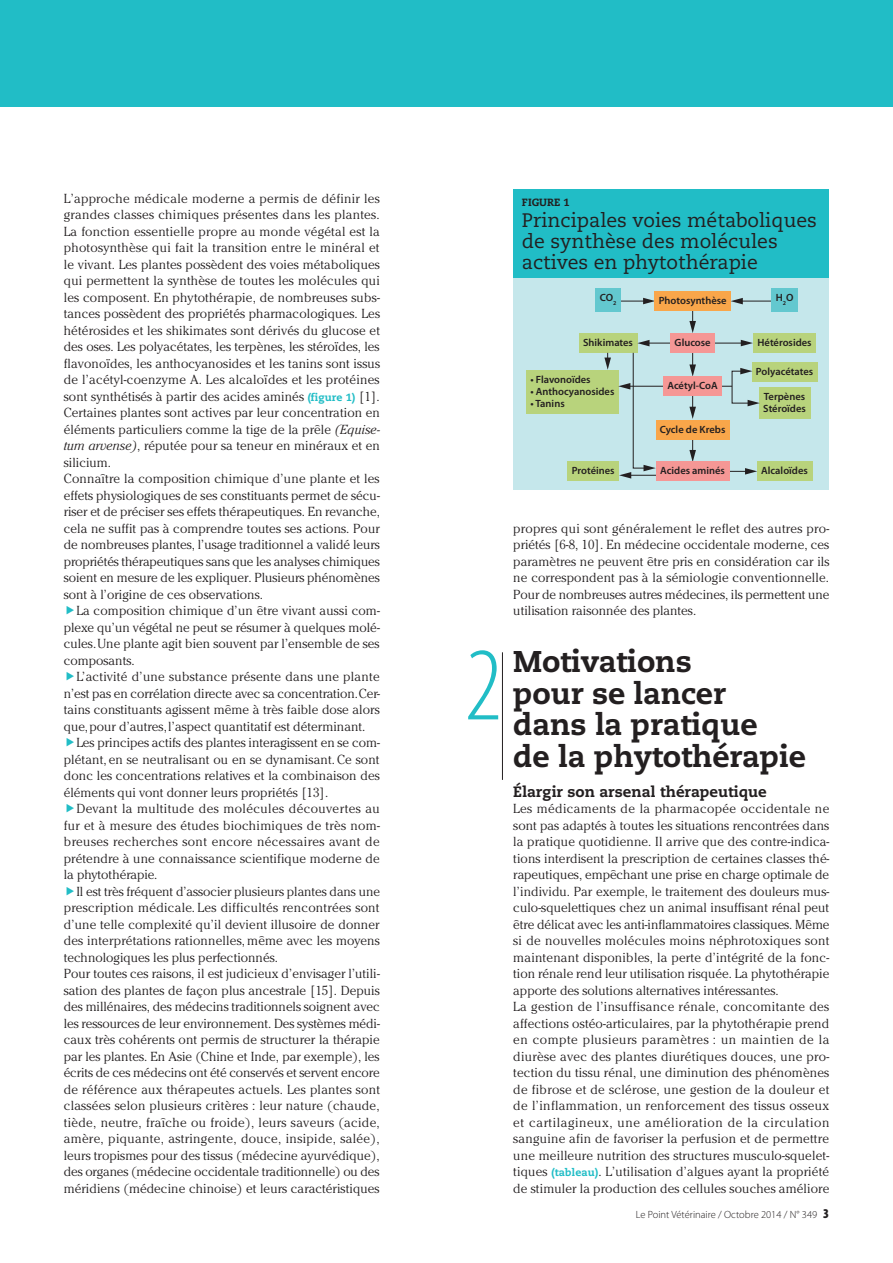
<style>
.page{position:relative;width:893px;height:1263px;background:#fff}
.page>*{position:absolute;margin:0;border:0;box-sizing:border-box;transform-origin:0 0}
.t1{font:300 condensed 105px "Myriad Pro";color:#21bdc6}
.t2{font:800 30px/31.5px "Caecilia";letter-spacing:-.005em;color:#231f20}
.t3{font:19.5px/21px "Caecilia";color:#231f20}
.t4{font:800 15px "Caecilia";letter-spacing:.005em;color:#231f20}
.t5{font:300 13.05px/16.5px "Cheltenham";letter-spacing:.005em;color:#231f20;text-align:justify}
.t6{font:600 10.5px/12px "Myriad Pro";color:#231f20}
.t7{font:300 10.5px "Myriad Pro";color:#231f20}
.t8{font:800 10.5px "Caecilia";color:#231f20}
.s1{font-family:"Caecilia";font-weight:800;font-size:10.5px;color:#21bdc6}
.s2{font-style:italic}
.s3{font-weight:900;font-stretch:condensed;font-size:13.5px}
</style>
<div class="page">
<hr style="left:502px;top:652px;width:1px;height:128px;background:#231f20">
<div style="left:0;top:0;width:893px;height:106px;background:#21bdc6"></div>
<div style="left:513px;top:190px;width:316px;height:88px;background:#21bdc6"></div>
<div style="left:513px;top:278px;width:316px;height:212px;background:#c5e7eb"></div>
<svg style="left:526px;top:288px;width:291px;height:193px"></svg>
<p class="t5" style="left:64px;top:190px;width:318px;text-align:left">L’approche médicale moderne a permis de définir les grandes classes chimiques présentes dans les plantes.<br>La fonction essentielle propre au monde végétal est la photosynthèse qui fait la transition entre le minéral et le vivant. Les plantes possèdent des voies métaboliques qui permettent la synthèse de toutes les molécules qui les composent. En phytothérapie, de nombreuses subs&shy;tances possèdent des propriétés pharmacologiques. Les hétérosides et les shikimates sont dérivés du glucose et des oses. Les polyacétates, les terpènes, les stéroïdes, les flavonoïdes, les anthocyanosides et les tanins sont issus de l’acétyl-coenzyme A. Les alcaloïdes et les protéines sont synthétisés à partir des acides aminés <span class="s1">(figure 1)</span> [1].<br>Certaines plantes sont actives par leur concentration en éléments particuliers comme la tige de la prêle <span class="s2">(Equise&shy;tum arvense)</span>, réputée pour sa teneur en minéraux et en silicium.<br>Connaître la composition chimique d’une plante et les effets physiologiques de ses constituants permet de sécu&shy;riser et de préciser ses effets thérapeutiques. En revanche, cela ne suffit pas à comprendre toutes ses actions. Pour de nombreuses plantes, l’usage traditionnel a validé leurs propriétés thérapeutiques sans que les analyses chimiques soient en mesure de les expliquer. Plusieurs phénomènes sont à l’origine de ces observations.</p>
<p class="t5" style="left:64px;top:602px;width:318px;text-indent:13px">La composition chimique d’un être vivant aussi com&shy;plexe qu’un végétal ne peut se résumer à quelques molé&shy;cules. Une plante agit bien souvent par l’ensemble de ses composants.</p>
<p class="t5" style="left:64px;top:668px;width:318px;text-indent:13px">L’activité d’une substance présente dans une plante n’est pas en corrélation directe avec sa concentration. Cer&shy;tains constituants agissent même à très faible dose alors que, pour d’autres, l’aspect quantitatif est déterminant.</p>
<p class="t5" style="left:64px;top:734px;width:318px;text-indent:13px">Les principes actifs des plantes interagissent en se com&shy;plétant, en se neutralisant ou en se dynamisant. Ce sont donc les concentrations relatives et la combinaison des éléments qui vont donner leurs propriétés [13].</p>
<p class="t5" style="left:64px;top:800px;width:318px;text-indent:13px">Devant la multitude des molécules découvertes au fur et à mesure des études biochimiques de très nom&shy;breuses recherches sont encore nécessaires avant de prétendre à une connaissance scientifique moderne de la phytothérapie.</p>
<p class="t5" style="left:64px;top:883px;width:318px;text-align:left;text-indent:13px">Il est très fréquent d’associer plusieurs plantes dans une prescription médicale. Les difficultés rencontrées sont d’une telle complexité qu’il devient illusoire de donner des interprétations rationnelles, même avec les moyens technologiques les plus perfectionnés.<br>Pour toutes ces raisons, il est judicieux d’envisager l’utili&shy;sation des plantes de façon plus ancestrale [15]. Depuis des millénaires, des médecins traditionnels soignent avec les ressources de leur environnement. Des systèmes médi&shy;caux très cohérents ont permis de structurer la thérapie par les plantes. En Asie (Chine et Inde, par exemple), les écrits de ces médecins ont été conservés et servent encore de référence aux thérapeutes actuels. Les plantes sont classées selon plusieurs critères : leur nature (chaude, tiède, neutre, fraîche ou froide), leurs saveurs (acide, amère, piquante, astringente, douce, insipide, salée), leurs tropismes pour des tissus (médecine ayurvédique), des organes (médecine occidentale traditionnelle) ou des méridiens (médecine chinoise) et leurs caractéristiques</p>
<p class="t8" style="left:522px;top:196px;width:49px">Figure 1</p>
<h3 class="t3" style="left:522px;top:210px;width:296px">Principales voies métaboliques de synthèse des molécules actives en phytothérapie</h3>
<p class="t6" style="left:600px;top:291px;width:18px">CO<sub>2</sub></p>
<p class="t6" style="left:659px;top:295px;width:69px">Photosynthèse</p>
<p class="t6" style="left:776px;top:291px;width:19px">H<sub>2</sub>O</p>
<p class="t6" style="left:583px;top:336px;width:51px">Shikimates</p>
<p class="t6" style="left:530px;top:373px;width:62px">• Flavonoïdes</p>
<p class="t6" style="left:530px;top:385px;width:85px">• Anthocyanosides</p>
<p class="t6" style="left:530px;top:397px;width:36px">• Tanins</p>
<p class="t6" style="left:675px;top:336px;width:38px">Glucose</p>
<p class="t6" style="left:667px;top:379px;width:52px">Acétyl-CoA</p>
<p class="t6" style="left:660px;top:423px;width:67px">Cycle de Krebs</p>
<p class="t6" style="left:757px;top:336px;width:56px">Hétérosides</p>
<p class="t6" style="left:756px;top:365px;width:59px">Polyacétates</p>
<p class="t6" style="left:763px;top:390px;width:44px">Terpènes<br>Stéroïdes</p>
<p class="t6" style="left:660px;top:464px;width:66px">Acides aminés</p>
<p class="t6" style="left:572px;top:464px;width:44px">Protéines</p>
<p class="t6" style="left:761px;top:464px;width:48px">Alcaloïdes</p>
<h1 class="t1" style="left:464px;top:623px;width:39px">2</h1>
<p class="t5" style="left:513px;top:520px;width:318px">propres qui sont généralement le reflet des autres pro&shy;priétés [6-8, 10]. En médecine occidentale moderne, ces paramètres ne peuvent être pris en considération car ils ne correspondent pas à la sémiologie conventionnelle.<br>Pour de nombreuses autres médecines, ils permettent une utilisation raisonnée des plantes.</p>
<h2 class="t2" style="left:513px;top:646px;width:294px">Motivations<br>pour se lancer dans la pratique<br>de la phytothérapie</h2>
<p class="t4" style="left:513px;top:782px;width:255px">Élargir son arsenal thérapeutique</p>
<p class="t5" style="left:513px;top:800px;width:318px;text-align:left">Les médicaments de la pharmacopée occidentale ne sont pas adaptés à toutes les situations rencontrées dans la pratique quotidienne. Il arrive que des contre-indica&shy;tions interdisent la prescription de certaines classes thé&shy;rapeutiques, empêchant une prise en charge optimale de l’individu. Par exemple, le traitement des douleurs mus&shy;culo-squelettiques chez un animal insuffisant rénal peut être délicat avec les anti-inflammatoires classiques. Même si de nouvelles molécules moins néphrotoxiques sont maintenant disponibles, la perte d’intégrité de la fonc&shy;tion rénale rend leur utilisation risquée. La phytothérapie apporte des solutions alternatives intéressantes.<br>La gestion de l’insuffisance rénale, concomitante des affections ostéo-articulaires, par la phytothérapie prend en compte plusieurs paramètres : un maintien de la diurèse avec des plantes diurétiques douces, une pro&shy;tection du tissu rénal, une diminution des phénomènes de fibrose et de sclérose, une gestion de la douleur et de l’inflammation, un renforcement des tissus osseux et cartilagineux, une amélioration de la circulation sanguine afin de favoriser la perfusion et de permettre une meilleure nutrition des structures musculo-squelet&shy;tiques <span class="s1">(tableau)</span>. L’utilisation d’algues ayant la propriété de stimuler la production des cellules souches améliore</p>
<p class="t7" style="left:636px;top:1208px;width:195px">Le Point Vétérinaire / Octobre 2014 / N° 349 <span class="s3">3</span></p>
</div>
